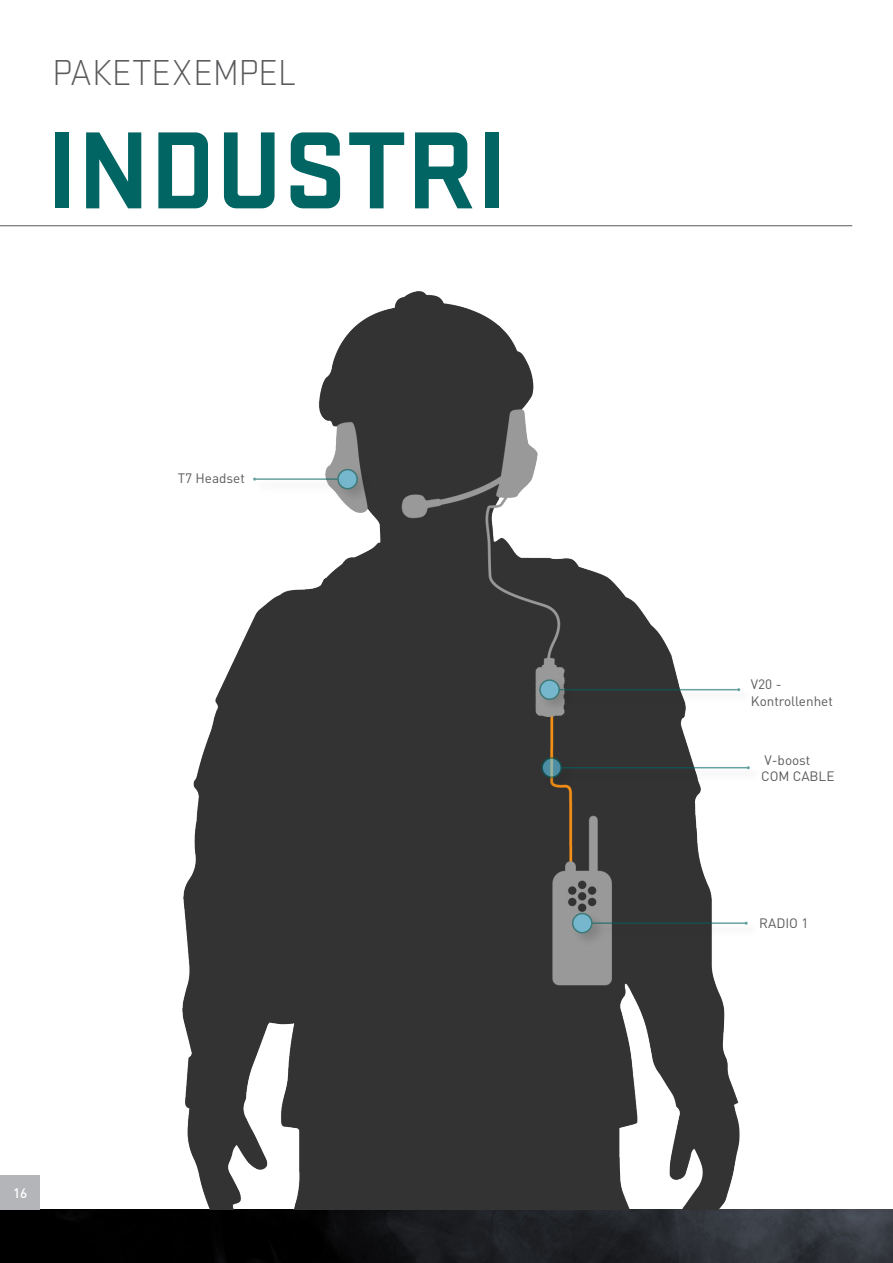
<style>
.page{position:relative;width:893px;height:1263px;background:#fff}
.page>*{position:absolute;margin:0;border:0;box-sizing:border-box;transform-origin:0 0}
.Preamble_11pkt{font:700 114px "Stratum 2";color:#006563}
.t1{font:300 37.5px "Stratum 2";color:#5a5a5d}
.t2{font:13.5px/16.2px "DIN Pro";color:#5a5a5d}
.t3{font:500 13.5px "DIN Pro";color:#fff}
</style>
<div class="page">
<img style="left:0;top:1210px;width:893px;height:53px">
<img style="left:174px;top:291px;width:607px;height:919px">
<div style="left:0;top:1176px;width:40px;height:34px;background:#b4b5b8"></div>
<hr style="left:0;top:225px;width:852px;height:1px;background:#5a5a5d">
<div style="left:538px;top:678px;width:36px;height:36px;background:#231f20;opacity:.3"></div>
<svg style="left:540px;top:680px;width:19px;height:19px"></svg>
<div style="left:539px;top:679px;width:21px;height:21px;border:2px solid #006563;border-radius:50%"></div>
<div style="left:558px;top:687px;width:193px;height:17px;background:#231f20;opacity:.3"></div>
<hr style="left:560px;top:689px;width:177px;height:1px;background:#006563">
<div style="left:735px;top:686px;width:19px;height:19px;background:#fefefe"></div>
<div style="left:540px;top:756px;width:36px;height:36px;background:#231f20;opacity:.3"></div>
<svg style="left:542px;top:758px;width:19px;height:19px"></svg>
<div style="left:541px;top:757px;width:21px;height:21px;border:2px solid #006563;border-radius:50%"></div>
<div style="left:561px;top:765px;width:199px;height:17px;background:#231f20;opacity:.3"></div>
<hr style="left:562px;top:767px;width:185px;height:1px;background:#006563">
<div style="left:745px;top:764px;width:18px;height:19px;background:#fefefe"></div>
<div style="left:570px;top:911px;width:36px;height:36px;background:#231f20;opacity:.3"></div>
<svg style="left:573px;top:913px;width:19px;height:20px"></svg>
<div style="left:572px;top:913px;width:21px;height:20px;border:2px solid #006563;border-radius:50%"></div>
<div style="left:591px;top:920px;width:167px;height:18px;background:#231f20;opacity:.3"></div>
<hr style="left:592px;top:922px;width:153px;height:2px;background:#006563">
<div style="left:743px;top:920px;width:18px;height:18px;background:#fefefe"></div>
<div style="left:336px;top:467px;width:36px;height:36px;background:#231f20;opacity:.3"></div>
<svg style="left:338px;top:470px;width:19px;height:19px"></svg>
<div style="left:337px;top:469px;width:21px;height:20px;border:2px solid #006563;border-radius:50%"></div>
<div style="left:255px;top:476px;width:95px;height:18px;background:#231f20;opacity:.3"></div>
<hr style="left:256px;top:478px;width:81px;height:2px;background:#006563">
<div style="left:251px;top:476px;width:19px;height:18px;background:#231f20;opacity:.3"></div>
<p class="t1" style="left:52px;top:50px;width:246px">PAKETEXEMPEL</p>
<p class="Preamble_11pkt" style="left:47px;top:92px;width:462px">INDUSTRI</p>
<p class="t2" style="left:178px;top:470px;width:69px">T7 Headset</p>
<p class="t3" style="left:8px;top:1183px;width:16px">16</p>
<p class="t3" style="left:13px;top:1184px;width:16px">16</p>
<p class="t2" style="left:751px;top:676px;width:84px">V20 -<br>Kontrollenhet</p>
<p class="t2" style="left:764px;top:751px;width:47px">V-boost</p>
<p class="t2" style="left:761px;top:767px;width:75px">COM CABLE</p>
<p class="t2" style="left:759px;top:915px;width:51px">RADIO 1</p>
</div>
